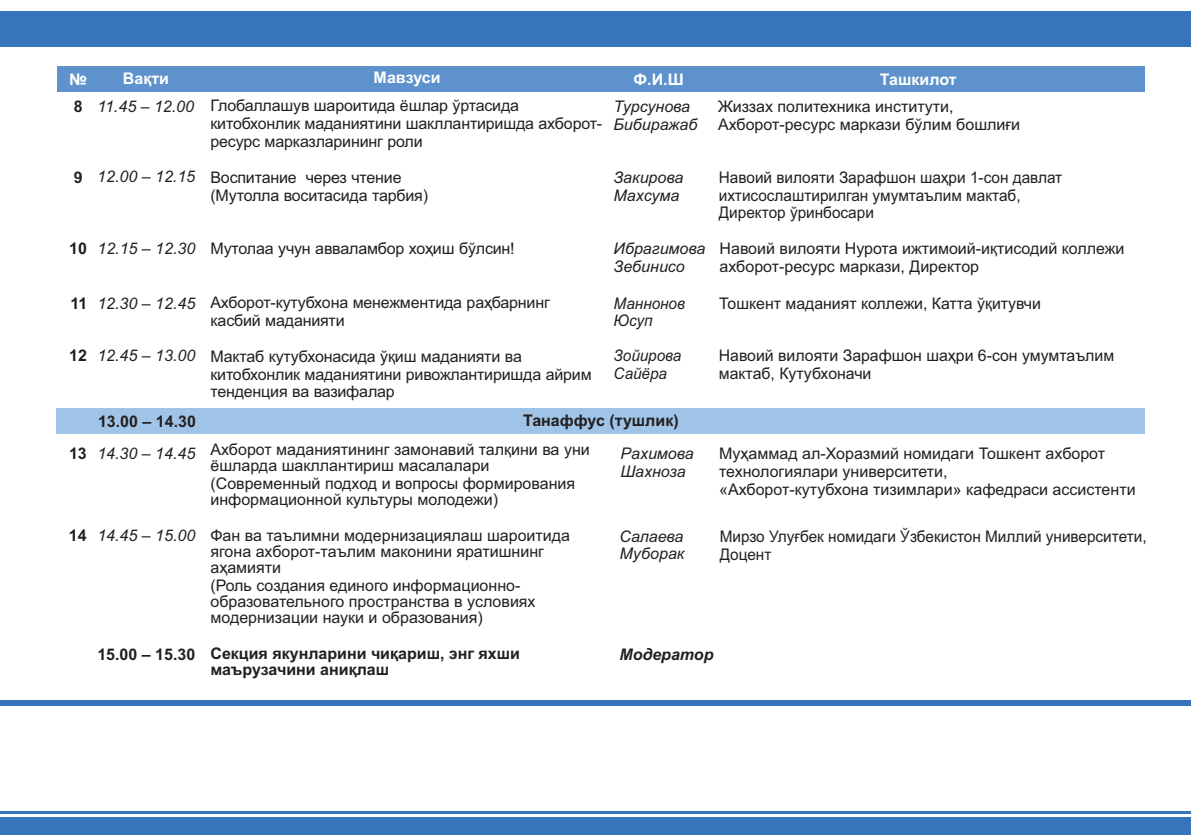
<style>
.page{position:relative;width:1191px;height:840px;background:#fff}
.page>*{position:absolute;margin:0;border:0;box-sizing:border-box;transform-origin:0 0}
.t1{font:16px/17.8px "Arial";color:#231f20}
.t2{font:italic 16px/17.8px "Arial";color:#231f20}
.t3{font:16px/17.8px "Arial";color:#231f20;scale:.96 1}
.t4{font:700 16px/16px "Arial";color:#231f20}
.t5{font:italic 16px/17.8px "Arial";color:#231f20;scale:.95 1}
.t6{font:700 16px "Arial";color:#fff}
.t7{font:italic 700 16px "Arial";color:#231f20}
.s1{font-weight:700;font-style:normal}
</style>
<div class="page">
<div style="left:0;top:11px;width:1191px;height:29px;background:#3674bb"></div>
<hr style="left:0;top:41px;width:1191px;height:3px;background:#3674bb">
<hr style="left:0;top:45px;width:1191px;height:2px;background:#3674bb">
<div style="left:0;top:816px;width:1191px;height:17px;background:#3674bb"></div>
<hr style="left:0;top:811px;width:1191px;height:2px;background:#3674bb">
<div style="left:57px;top:408px;width:1087px;height:25px;background:#a0c4e8"></div>
<div style="left:57px;top:66px;width:1088px;height:26px;background:#5e92cc"></div>
<hr style="left:0;top:699px;width:1191px;height:3px;background:#3674bb">
<hr style="left:0;top:702px;width:1191px;height:3px;background:#3674bb">
<p class="t6" style="left:69px;top:73px;width:19px">№</p>
<p class="t6" style="left:123px;top:72px;width:48px">Вақти</p>
<p class="t6" style="left:373px;top:71px;width:69px">Мавзуси</p>
<p class="t6" style="left:633px;top:73px;width:52px">Ф.И.Ш</p>
<p class="t6" style="left:880px;top:73px;width:78px">Ташкилот</p>
<p class="t1" style="left:210px;top:98px;width:393px">Глобаллашув шароитида ёшлар ўртасида китобхонлик маданиятини шакллантиришда ахборот&shy;ресурс марказларининг роли</p>
<p class="t1" style="left:210px;top:169px;width:219px">Воспитание через чтение (Мутолла воситасида тарбия)</p>
<p class="t1" style="left:210px;top:241px;width:306px">Мутолаа учун авваламбор хоҳиш бўлсин!</p>
<p class="t1" style="left:210px;top:295px;width:341px">Ахборот-кутубхона менежментида раҳбарнинг касбий маданияти</p>
<p class="t1" style="left:210px;top:348px;width:383px">Мактаб кутубхонасида ўқиш маданияти ва китобхонлик маданиятини ривожлантиришда айрим тенденция ва вазифалар</p>
<p class="t1" style="left:718px;top:99px;width:304px">Жиззах политехника институти,<br>Ахборот-ресурс маркази бўлим бошлиғи</p>
<p class="t4" style="left:74px;top:100px;width:10px">8</p>
<p class="t2" style="left:97px;top:99px;width:98px">11.45 – 12.00</p>
<p class="t2" style="left:613px;top:99px;width:85px">Турсунова<br>Бибиражаб</p>
<p class="t2" style="left:74px;top:169px;width:123px"><span class="s1">9</span> 12.00 – 12.15</p>
<p class="t2" style="left:613px;top:169px;width:71px">Закирова<br>Махсума</p>
<p class="t3" style="left:719px;top:169px;width:359px">Навоий вилояти Зарафшон шаҳри 1-сон давлат ихтисослаштирилган умумтаълим мактаб,<br>Директор ўринбосари</p>
<p class="t2" style="left:69px;top:241px;width:128px"><span class="s1">10</span> 12.15 – 12.30</p>
<p class="t2" style="left:613px;top:241px;width:93px">Ибрагимова<br>Зебинисо</p>
<p class="t1" style="left:719px;top:241px;width:406px">Навоий вилояти Нурота ижтимоий-иқтисодий коллежи ахборот-ресурс маркази, Директор</p>
<p class="t1" style="left:719px;top:295px;width:323px">Тошкент маданият коллежи, Катта ўқитувчи</p>
<p class="t1" style="left:719px;top:348px;width:397px">Навоий вилояти Зарафшон шаҳри 6-сон умумтаълим мактаб, Кутубхоначи</p>
<p class="t2" style="left:97px;top:295px;width:99px">12.30 – 12.45</p>
<p class="t4" style="left:70px;top:296px;width:18px">11</p>
<p class="t5" style="left:613px;top:295px;width:77px">Маннонов<br>Юсуп</p>
<p class="t5" style="left:613px;top:348px;width:73px">Зойирова<br>Сайёра</p>
<p class="t2" style="left:97px;top:348px;width:99px">12.45 – 13.00</p>
<p class="t4" style="left:69px;top:348px;width:19px">12</p>
<p class="t4" style="left:69px;top:446px;width:19px">13</p>
<p class="t4" style="left:69px;top:529px;width:19px">14</p>
<p class="t4" style="left:98px;top:414px;width:99px">13.00 – 14.30</p>
<p class="t4" style="left:523px;top:413px;width:157px">Танаффус (тушлик)</p>
<p class="t1" style="left:210px;top:442px;width:381px;line-height:16px">Ахборот маданиятининг замонавий талқини ва уни ёшларда шакллантириш масалалари</p>
<p class="t1" style="left:210px;top:476px;width:366px;line-height:16px">(Современный подход и вопросы формирования информационной культуры молодежи)</p>
<p class="t1" style="left:210px;top:528px;width:361px;line-height:16px">Фан ва таълимни модернизациялаш шароитида ягона ахборот-таълим маконини яратишнинг аҳамияти</p>
<p class="t1" style="left:210px;top:578px;width:327px;line-height:16px">(Роль создания единого информационно&shy;образовательного пространства в условиях модернизации науки и образования)</p>
<p class="t4" style="left:210px;top:646px;width:311px">Секция якунларини чиқариш, энг яхши маърузачини аниқлаш</p>
<p class="t2" style="left:620px;top:445px;width:75px">Рахимова<br>Шахноза</p>
<p class="t1" style="left:719px;top:445px;width:418px">Муҳаммад ал-Хоразмий номидаги Тошкент ахборот технологиялари университети,<br>«Ахборот-кутубхона тизимлари» кафедраси ассистенти</p>
<p class="t2" style="left:97px;top:445px;width:99px">14.30 – 14.45</p>
<p class="t2" style="left:619px;top:528px;width:67px">Салаева<br>Муборак</p>
<p class="t3" style="left:719px;top:528px;width:446px">Мирзо Улуғбек номидаги Ўзбекистон Миллий университети,<br>Доцент</p>
<p class="t2" style="left:97px;top:528px;width:99px">14.45 – 15.00</p>
<p class="t4" style="left:97px;top:647px;width:99px">15.00 – 15.30</p>
<p class="t7" style="left:619px;top:648px;width:96px">Модератор</p>
</div>
